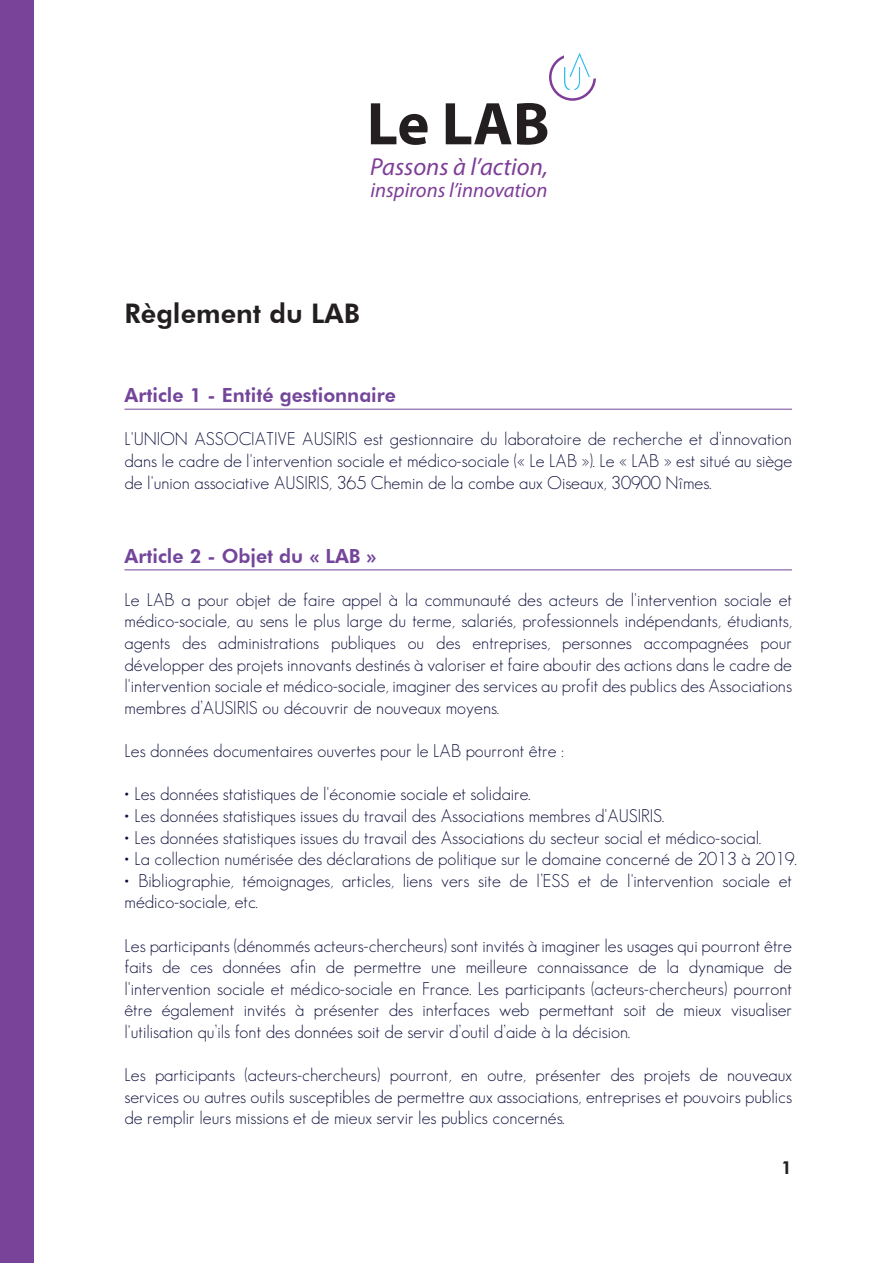
<style>
.page{position:relative;width:893px;height:1263px;background:#fff}
.page>*{position:absolute;margin:0;border:0;box-sizing:border-box;transform-origin:0 0}
.t1{font:700 60.75px "Myriad Pro";color:#231f20}
.t2{font:800 27px "Futura BT";color:#231f20}
.t3{font:italic 24.6px "Myriad Pro";color:#7e3e98}
.t4{font:italic 20.55px "Myriad Pro";color:#7e3e98}
.t5{font:800 19.5px "Futura BT";color:#73459b}
.t6{font:300 18px/21.6px "Geosans";color:#10123e;text-align:justify}
.t7{font:800 18px "Futura BT";color:#231f20}
</style>
<div class="page">
<hr style="left:124px;top:569px;width:668px;height:1px;background:#74469b">
<hr style="left:124px;top:409px;width:668px;height:1px;background:#74469b">
<div style="left:0;top:0;width:33px;height:1263px;background:#7a439a"></div>
<svg style="left:549px;top:53px;width:47px;height:48px"></svg>
<h1 class="t1" style="left:367px;top:84px;width:184px">Le LAB</h1>
<h3 class="t3" style="left:370px;top:152px;width:179px">Passons à l’action,</h3>
<p class="t4" style="left:371px;top:178px;width:178px">inspirons l’innovation</p>
<h2 class="t2" style="left:124px;top:297px;width:237px">Règlement du LAB</h2>
<p class="t5" style="left:125px;top:383px;width:273px">Article 1 - Entité gestionnaire</p>
<p class="t6" style="left:124px;top:428px;width:669px">L'UNION ASSOCIATIVE AUSIRIS est gestionnaire du laboratoire de recherche et d’innovation dans le cadre de l'intervention sociale et médico-sociale (« Le LAB »). Le « LAB » est situé au siège de l'union associative AUSIRIS, 365 Chemin de la combe aux Oiseaux, 30900 Nîmes.</p>
<p class="t5" style="left:125px;top:544px;width:254px">Article 2 - Objet du « LAB »</p>
<p class="t6" style="left:124px;top:589px;width:669px">Le LAB a pour objet de faire appel à la communauté des acteurs de l'intervention sociale et médico-sociale, au sens le plus large du terme, salariés, professionnels indépendants, étudiants, agents des administrations publiques ou des entreprises, personnes accompagnées pour développer des projets innovants destinés à valoriser et faire aboutir des actions dans le cadre de l'intervention sociale et médico-sociale, imaginer des services au profit des publics des Associations membres d’AUSIRIS ou découvrir de nouveaux moyens.</p>
<p class="t6" style="left:124px;top:740px;width:441px">Les données documentaires ouvertes pour le LAB pourront être :</p>
<p class="t6" style="left:124px;top:783px;width:408px">• Les données statistiques de l'économie sociale et solidaire.</p>
<p class="t6" style="left:124px;top:805px;width:541px">• Les données statistiques issues du travail des Associations membres d'AUSIRIS.</p>
<p class="t6" style="left:124px;top:826px;width:638px">• Les données statistiques issues du travail des Associations du secteur social et médico-social.</p>
<p class="t6" style="left:124px;top:848px;width:674px">• La collection numérisée des déclarations de politique sur le domaine concerné de 2013 à 2019.</p>
<p class="t6" style="left:124px;top:870px;width:669px">• Bibliographie, témoignages, articles, liens vers site de l’ESS et de l'intervention sociale et médico-sociale, etc.</p>
<p class="t6" style="left:124px;top:934px;width:669px">Les participants (dénommés acteurs-chercheurs) sont invités à imaginer les usages qui pourront être faits de ces données afin de permettre une meilleure connaissance de la dynamique de l'intervention sociale et médico-sociale en France. Les participants (acteurs-chercheurs) pourront être également invités à présenter des interfaces web permettant soit de mieux visualiser l'utilisation qu’ils font des données soit de servir d’outil d’aide à la décision.</p>
<p class="t6" style="left:124px;top:1064px;width:669px">Les participants (acteurs-chercheurs) pourront, en outre, présenter des projets de nouveaux services ou autres outils susceptibles de permettre aux associations, entreprises et pouvoirs publics de remplir leurs missions et de mieux servir les publics concernés.</p>
<p class="t7" style="left:781px;top:1156px;width:13px">1</p>
</div>
